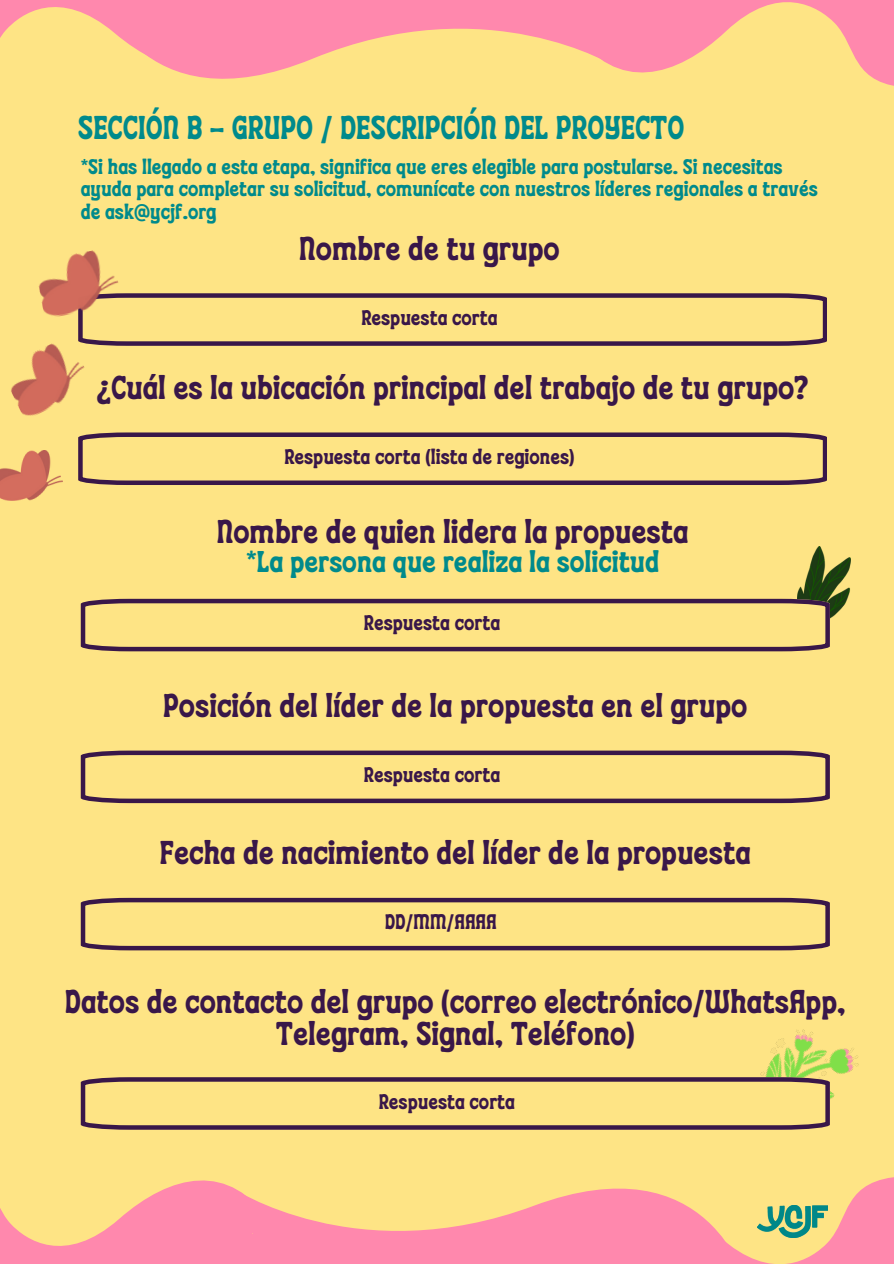
<style>
.page{position:relative;width:894px;height:1264px;background:#fff}
.page>*{position:absolute;margin:0;border:0;box-sizing:border-box;transform-origin:0 0}
.t1{font:33px/32.7px "WALANOR";color:#391749;text-align:center}
.t2{font:33px "WALANOR";color:#008a8c}
.t3{font:30px "WALANOR";color:#008a8c}
.t4{font:21.15px/22.5px "WALANOR";color:#008a8c}
.t5{font:21.15px "WALANOR";color:#391749}
</style>
<div class="page">
<div style="left:0;top:0;width:893px;height:1263px;background:#fee485"></div>
<svg style="left:267px;top:0;width:377px;height:74px;fill:#ff88ad"></svg>
<svg style="left:644px;top:0;width:249px;height:86px"></svg>
<svg style="left:0;top:0;width:266px;height:79px;fill:#ff88ad"></svg>
<svg style="left:760px;top:1036px;width:133px;height:227px"></svg>
<svg style="left:78px;top:293px;width:749px;height:53px"></svg>
<img style="left:797px;top:546px;width:53px;height:79px">
<svg style="left:78px;top:432px;width:749px;height:53px"></svg>
<svg style="left:81px;top:599px;width:748px;height:52px"></svg>
<svg style="left:81px;top:750px;width:748px;height:53px"></svg>
<svg style="left:81px;top:897px;width:748px;height:53px"></svg>
<svg style="left:0;top:1077px;width:829px;height:186px"></svg>
<img style="left:38px;top:250px;width:84px;height:69px">
<img style="left:11px;top:335px;width:83px;height:81px">
<img style="left:0;top:450px;width:62px;height:50px">
<p class="t2" style="left:78px;top:103px;width:608px">SECCIÓN B - GRUPO / DESCRIPCIÓN DEL PROYECTO</p>
<h2 class="t4" style="left:81px;top:156px;width:738px">*Si has llegado a esta etapa, significa que eres elegible para postularse. Si necesitas ayuda para completar su solicitud, comunícate con nuestros líderes regionales a través de ask@ycjf.org</h2>
<p class="t1" style="left:299px;top:233px;width:262px">Nombre de tu grupo</p>
<p class="t5" style="left:361px;top:302px;width:138px">Respuesta corta</p>
<p class="t1" style="left:96px;top:372px;width:713px">¿Cuál es la ubicación principal del trabajo de tu grupo?</p>
<h2 class="t5" style="left:284px;top:440px;width:291px">Respuesta corta (lista de regiones)</h2>
<p class="t1" style="left:217px;top:516px;width:473px">Nombre de quien lidera la propuesta</p>
<p class="t3" style="left:246px;top:539px;width:414px">*La persona que realiza la solicitud</p>
<p class="t5" style="left:364px;top:607px;width:138px">Respuesta corta</p>
<h2 class="t1" style="left:163px;top:690px;width:585px">Posición del líder de la propuesta en el grupo</h2>
<p class="t5" style="left:364px;top:758px;width:138px">Respuesta corta</p>
<p class="t1" style="left:160px;top:837px;width:592px">Fecha de nacimiento del líder de la propuesta</p>
<h2 class="t5" style="left:385px;top:905px;width:113px">DD/MM/AAAA</h2>
<p class="t1" style="left:65px;top:986px;width:781px">Datos de contacto del grupo (correo electrónico/WhatsApp,<br>Telegram, Signal, Teléfono)</p>
<h2 class="t5" style="left:378px;top:1085px;width:138px">Respuesta corta</h2>
</div>
